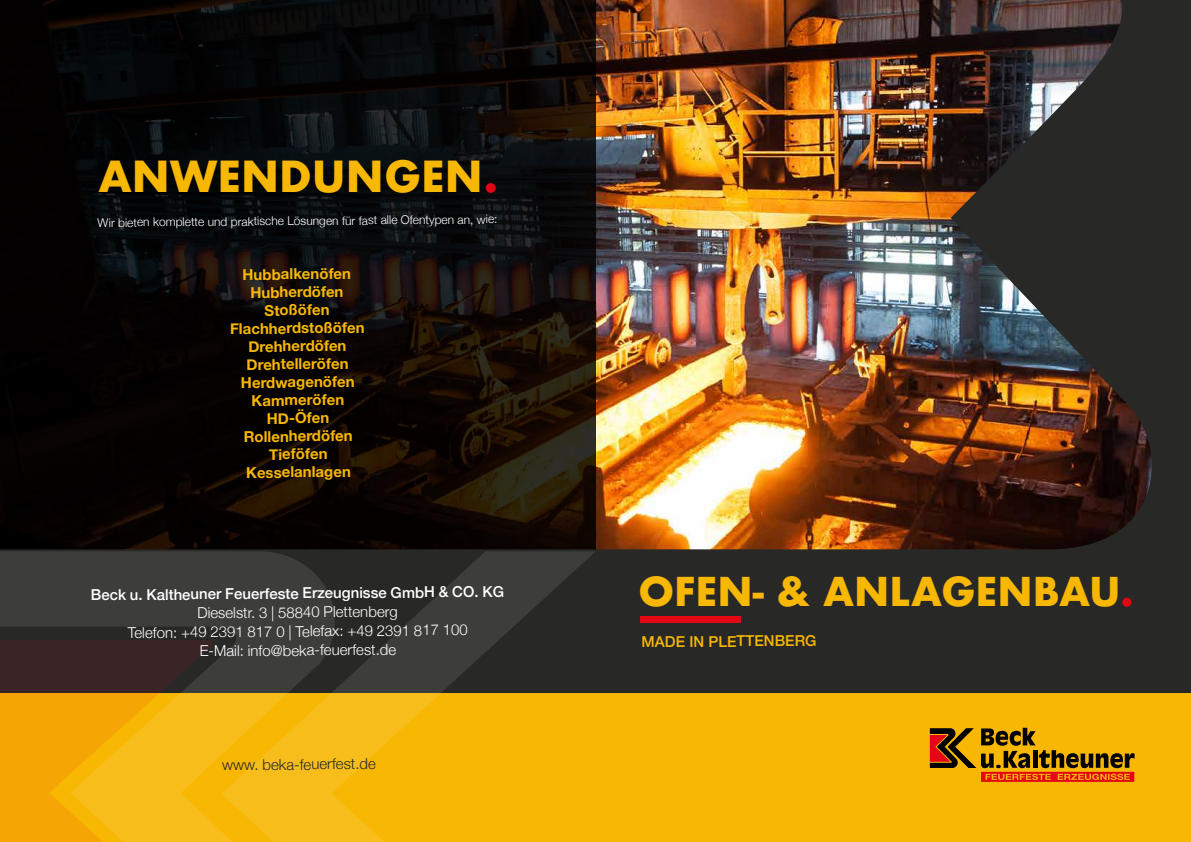
<style>
.page{position:relative;width:1191px;height:842px;background:#fff}
.page>*{position:absolute;margin:0;border:0;box-sizing:border-box;transform-origin:0 0}
.t1{font:700 41.7px "Futura";color:#f7b703}
.t2{font:700 38.7px "Futura";color:#f7b703}
.t3{font:700 15px/18px "Helvetica Neue";color:#f7b703;text-align:center}
.t4{font:300 15px/19px "Helvetica Neue";color:#fff;text-align:center}
.t5{font:500 15px "Helvetica Neue";color:#fff}
.t6{font:300 15px "Helvetica Neue";color:#282827}
.t7{font:500 15px "Helvetica Neue";color:#f7b703}
.t8{font:300 12px "Helvetica Neue";color:#fff}
.s1{color:#e30613}
</style>
<div class="page">
<img style="left:0;top:0;width:1191px;height:694px">
<div style="left:0;top:694px;width:1191px;height:148px;background:#f7b703"></div>
<svg style="left:929px;top:728px;width:205px;height:54px"></svg>
<div style="left:640px;top:616px;width:101px;height:7px;background:#e30613"></div>
<svg style="left:366px;top:551px;width:265px;height:291px"></svg>
<svg style="left:0;top:551px;width:366px;height:291px;background:#705e2d"></svg>
<svg style="left:0;top:640px;width:259px;height:202px;background:#c48f15"></svg>
<h1 class="t1" style="left:98px;top:146px;width:401px">ANWENDUNGEN<span class="s1">.</span></h1>
<p class="t8" style="left:98px;top:211px;width:402px">Wir bieten komplette und praktische Lösungen für fast alle Ofentypen an, wie:</p>
<p class="t3" style="left:229px;top:267px;width:136px;rotate:-1deg">Hubbalkenöfen<br>Hubherdöfen<br>Stoßöfen<br>Flachherdstoßöfen<br>Drehherdöfen<br>Drehtelleröfen<br>Herdwagenöfen<br>Kammeröfen<br>HD-Öfen<br>Rollenherdöfen<br>Tieföfen<br>Kesselanlagen</p>
<p class="t5" style="left:91px;top:584px;width:415px;rotate:-1deg">Beck u. Kaltheuner Feuerfeste Erzeugnisse GmbH &amp; CO. KG</p>
<p class="t4" style="left:127px;top:604px;width:341px;rotate:-1deg">Dieselstr. 3 | 58840 Plettenberg<br>Telefon: +49 2391 817 0 | Telefax: +49 2391 817 100<br>E-Mail: info@beka-feuerfest.de</p>
<p class="t6" style="left:222px;top:753px;width:155px;rotate:-1deg">www. beka-feuerfest.de</p>
<h2 class="t2" style="left:638px;top:564px;width:497px">OFEN- &amp; ANLAGENBAU<span class="s1">.</span></h2>
<p class="t7" style="left:641px;top:631px;width:177px;rotate:-1deg">MADE IN PLETTENBERG</p>
</div>
